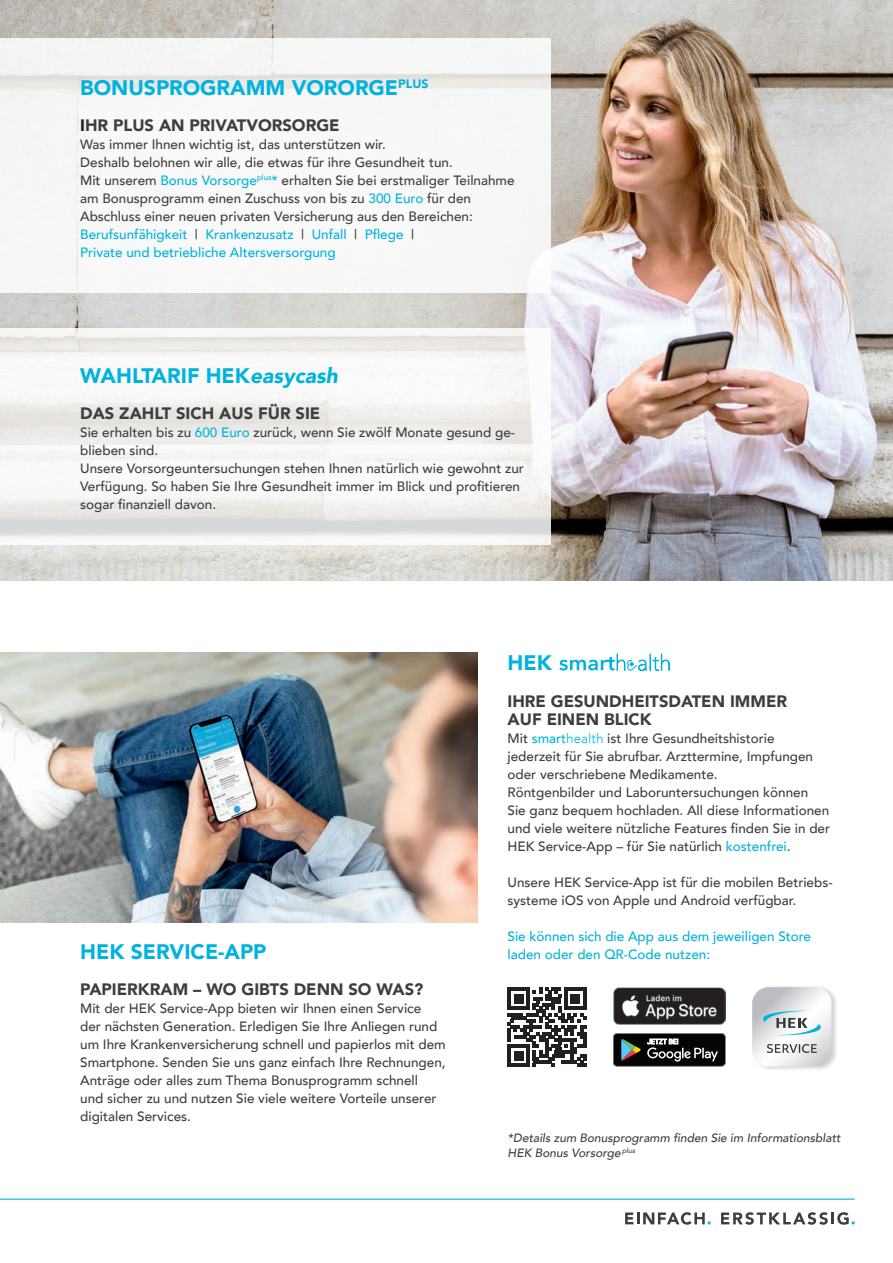
<style>
.page{position:relative;width:893px;height:1263px;background:#fff}
.page>*{position:absolute;margin:0;border:0;box-sizing:border-box;transform-origin:0 0}
.t1{font:900 21px "Avenir";color:#00b3de}
.t2{font:900 16.5px/18px "Avenir";color:#3e3e3f}
.t3{font:500 13.5px/18px "Avenir";color:#3e3e3f}
.t4{font:500 13.5px/18px "Avenir";color:#00b3de}
.t5{font:italic 500 12px/15px "Avenir";color:#3e3e3f}
.s1{color:#231f20}
.s2{color:#00b3de}
.s3{font-style:italic}
.s4{font-weight:300;color:#00b3de}
</style>
<div class="page">
<img style="left:0;top:0;width:893px;height:581px">
<div style="left:0;top:38px;width:551px;height:255px;background:#f7f7f7"></div>
<svg style="left:0;top:329px;width:551px;height:216px;fill:#f6f5f3"></svg>
<hr style="left:0;top:1198px;width:855px;height:2px;background:#00b4de">
<svg style="left:625px;top:1212px;width:86px;height:13px"></svg>
<svg style="left:721px;top:1212px;width:134px;height:13px"></svg>
<img style="left:0;top:653px;width:478px;height:270px">
<svg style="left:559px;top:654px;width:110px;height:17px"></svg>
<img style="left:613px;top:987px;width:113px;height:37px">
<svg style="left:613px;top:1033px;width:113px;height:33px;background:#2f322f"></svg>
<svg style="left:508px;top:988px;width:78px;height:79px"></svg>
<hr style="left:508px;top:1063px;width:22px;height:4px;background:#231f20">
<div style="left:514px;top:1051px;width:9px;height:9px;background:#231f20"></div>
<div style="left:752px;top:984px;width:86px;height:87px;background:#231f20;opacity:.2"></div>
<img style="left:752px;top:987px;width:79px;height:79px">
<svg style="left:760px;top:1010px;width:64px;height:26px"></svg>
<svg style="left:767px;top:1044px;width:50px;height:9px"></svg>
<h1 class="t1" style="left:80px;top:70px;width:350px">BONUSPROGRAMM VORORGE<sup>PLUS</sup></h1>
<p class="t2" style="left:80px;top:115px;width:261px"><span class="s1">I</span>HR PLUS AN PRIVATVORSORGE</p>
<p class="t3" style="left:80px;top:134px;width:436px">Was immer Ihnen wichtig ist, das unterstützen wir.<br>Deshalb belohnen wir alle, die etwas für ihre Gesundheit tun.<br>Mit unserem <span class="s2">Bonus Vorsorge</span><sup>plus</sup><span class="s2">*</span> erhalten Sie bei erstmaliger Teilnahme am Bonusprogramm einen Zuschuss von bis zu <span class="s2">300 Euro</span> für den Abschluss einer neuen privaten Versicherung aus den Bereichen:<br><span class="s2">Berufsunfähigkeit</span> | <span class="s2">Krankenzusatz</span> | <span class="s2">Unfall</span> | <span class="s2">Pflege</span> |<br><span class="s2">Private und betriebliche Altersversorgung</span></p>
<h1 class="t1" style="left:80px;top:358px;width:259px">WAHLTARIF HEK<span class="s3">easycash</span></h1>
<p class="t2" style="left:80px;top:403px;width:242px">DAS ZAHLT SICH AUS FÜR SIE</p>
<p class="t3" style="left:80px;top:422px;width:445px">Sie erhalten bis zu <span class="s2">600 Euro</span> zurück, wenn Sie zwölf Monate gesund ge&shy;blieben sind.<br>Unsere Vorsorgeuntersuchungen stehen Ihnen natürlich wie gewohnt zur Verfügung. So haben Sie Ihre Gesundheit immer im Blick und profitieren sogar finanziell davon.</p>
<h1 class="t1" style="left:80px;top:934px;width:188px">HEK SERVICE-APP</h1>
<p class="t2" style="left:80px;top:979px;width:345px">PAPIERKRAM – WO GIBTS DENN SO WAS?</p>
<p class="t3" style="left:80px;top:998px;width:367px">Mit der HEK Service-App bieten wir Ihnen einen Service<br>der nächsten Generation. Erledigen Sie Ihre Anliegen rund um Ihre Krankenversicherung schnell und papierlos mit dem Smartphone. Senden Sie uns ganz einfach Ihre Rechnungen, Anträge oder alles zum Thema Bonusprogramm schnell<br>und sicher zu und nutzen Sie viele weitere Vorteile unserer digitalen Services.</p>
<h1 class="t1" style="left:508px;top:645px;width:46px">HEK</h1>
<p class="t2" style="left:508px;top:691px;width:281px">IHRE GESUNDHEITSDATEN IMMER<br>AUF EINEN BLICK</p>
<p class="t3" style="left:508px;top:728px;width:324px">Mit <span class="s2">smart</span><span class="s4">health</span> ist Ihre Gesundheitshistorie jederzeit für Sie abrufbar. Arzttermine, Impfungen oder verschriebene Medikamente.<br>Röntgenbilder und Laboruntersuchungen können<br>Sie ganz bequem hochladen. All diese Informationen und viele weitere nützliche Features finden Sie in der HEK Service-App – für Sie natürlich <span class="s2">kostenfrei</span>.</p>
<p class="t3" style="left:508px;top:872px;width:326px">Unsere HEK Service-App ist für die mobilen Betriebs&shy;systeme iOS von Apple und Android verfügbar.</p>
<p class="t4" style="left:508px;top:926px;width:305px">Sie können sich die App aus dem jeweiligen Store laden oder den QR-Code nutzen:</p>
<p class="t5" style="left:508px;top:1130px;width:334px">*Details zum Bonusprogramm finden Sie im Informationsblatt<br>HEK Bonus Vorsorge <sup>plus</sup></p>
</div>
